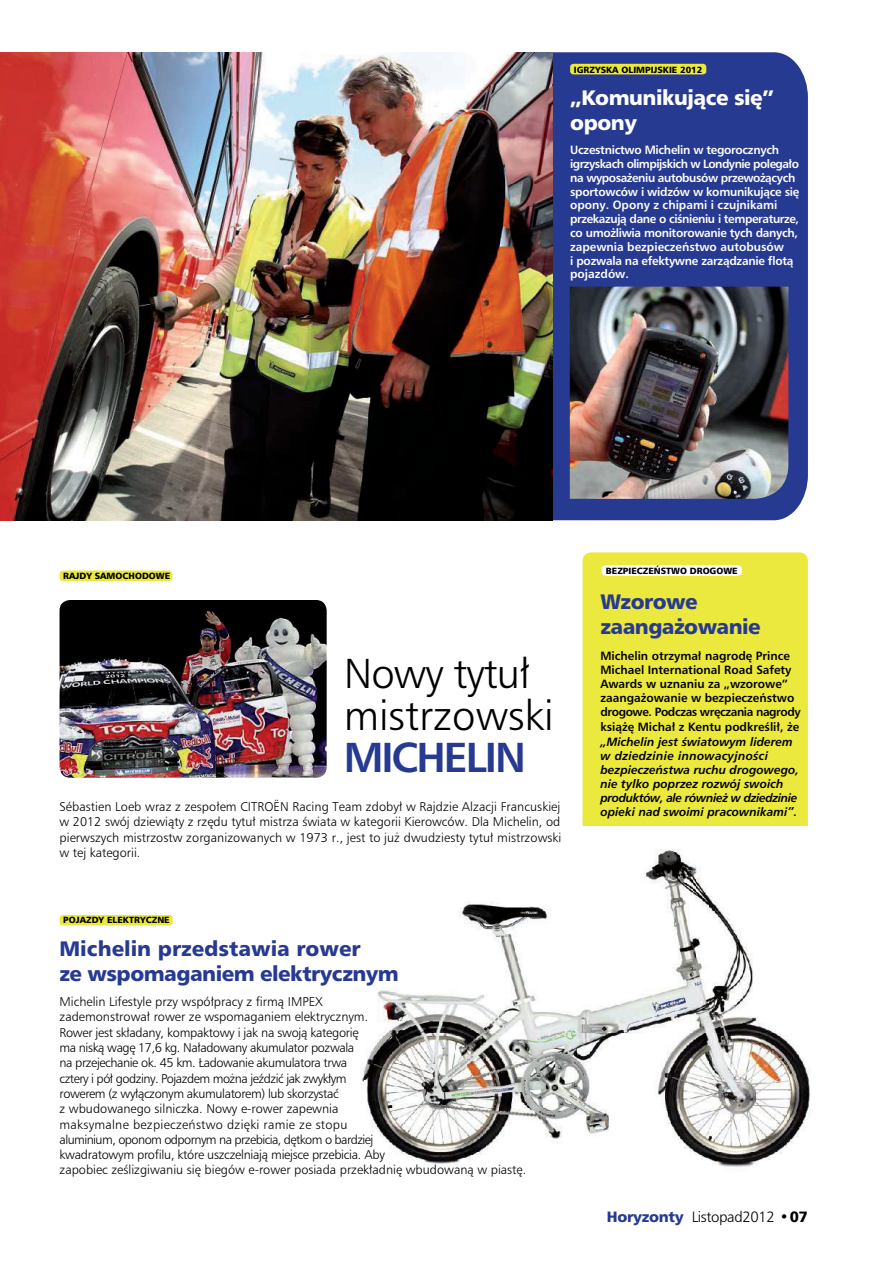
<style>
.page{position:relative;width:893px;height:1263px;background:#fff}
.page>*{position:absolute;margin:0;border:0;box-sizing:border-box;transform-origin:0 0}
.t1{font:42px/42px "Humnst 777 Lt EU";color:#000}
.t2{font:700 42px "Humnst 777 EU";letter-spacing:-.05em;color:#273a91}
.t3{font:21px/25.2px "Humnst 777 Blk EU";letter-spacing:-.025em;color:#273a91}
.t4{font:21px/25.2px "Humnst 777 Blk EU";letter-spacing:-.025em;color:#fff}
.t5{font:15px "Humnst 777 Lt EU";letter-spacing:-.025em;color:#000}
.t6{font:12.75px/15.3px "Humnst 777 Lt EU";letter-spacing:-.01em;color:#000}
.t7{font:700 12px/13.8px "Humnst 777 EU";letter-spacing:-.025em;color:#fff}
.t8{font:700 12px/14.1px "Humnst 777 EU";color:#000}
.t9{font:italic 700 12px/14.1px "Humnst 777 EU";color:#000}
.t10{font:9px "Humnst 777 Blk EU";color:#000}
.s1{font-family:"Humnst 777 Blk EU";color:#273a91}
.s2{font-family:"Humnst 777 EU";font-weight:700}
.s3{font-family:"Humnst 777 Blk EU"}
</style>
<div class="page">
<div style="left:553px;top:52px;width:255px;height:468px;background:#273a91"></div>
<div style="left:570px;top:64px;width:136px;height:10px;background:#ece93e;border-radius:3px"></div>
<div style="left:583px;top:552px;width:225px;height:280px;background:#ece93e;border-radius:9px"></div>
<svg style="left:602px;top:565px;width:140px;height:11px;background:#fefdf6"></svg>
<div style="left:60px;top:915px;width:113px;height:10px;background:#ece93e;border-radius:3px"></div>
<svg style="left:60px;top:570px;width:112px;height:11px"></svg>
<img style="left:60px;top:600px;width:267px;height:178px;border-radius:11px">
<img style="left:361px;top:826px;width:450px;height:341px">
<img style="left:0;top:52px;width:553px;height:468px">
<img style="left:570px;top:287px;width:218px;height:212px">
<p class="t10" style="left:574px;top:64px;width:130px">IGRZYSKA OLIMPIJSKIE 2012</p>
<h2 class="t4" style="left:570px;top:85px;width:205px">„Komunikujące się” opony</h2>
<p class="t7" style="left:570px;top:143px;width:231px">Uczestnictwo Michelin w tegorocznych igrzyskach olimpijskich w Londynie polegało na wyposażeniu autobusów przewożących sportowców i widzów w komunikujące się opony. Opony z chipami i czujnikami przekazują dane o ciśnieniu i temperaturze, co umożliwia monitorowanie tych danych, zapewnia bezpieczeństwo autobusów<br>i pozwala na efektywne zarządzanie flotą pojazdów.</p>
<p class="t10" style="left:63px;top:570px;width:108px">RAJDY SAMOCHODOWE</p>
<h1 class="t1" style="left:344px;top:652px;width:211px">Nowy tytuł mistrzowski</h1>
<h1 class="t2" style="left:344px;top:731px;width:184px">MICHELIN</h1>
<p class="t6" style="left:60px;top:799px;width:503px;text-align:justify">Sébastien Loeb wraz z zespołem CITROËN Racing Team zdobył w Rajdzie Alzacji Francuskiej w 2012 swój dziewiąty z rzędu tytuł mistrza świata w kategorii Kierowców. Dla Michelin, od pierwszych mistrzostw zorganizowanych w 1973 r., jest to już dwudziesty tytuł mistrzowski w tej kategorii.</p>
<p class="t6" style="left:388px;top:831px;width:165px">nd Constructor title since the</p>
<p class="t10" style="left:63px;top:914px;width:108px">POJAZDY ELEKTRYCZNE</p>
<h2 class="t3" style="left:60px;top:936px;width:341px">Michelin przedstawia rower<br>ze wspomaganiem elektrycznym</h2>
<p class="t6" style="left:60px;top:994px;width:468px">Michelin Lifestyle przy współpracy z firmą IMPEX<br>zademonstrował rower ze wspomaganiem elektrycznym.<br>Rower jest składany, kompaktowy i jak na swoją kategorię<br>ma niską wagę 17,6 kg. Naładowany akumulator pozwala<br>na przejechanie ok. 45 km. Ładowanie akumulatora trwa<br>cztery i pół godziny. Pojazdem można jeździć jak zwykłym<br>rowerem (z wyłączonym akumulatorem) lub skorzystać<br>z wbudowanego silniczka. Nowy e-rower zapewnia<br>maksymalne bezpieczeństwo dzięki ramie ze stopu<br>aluminium, oponom odpornym na przebicia, dętkom o bardziej<br>kwadratowym profilu, które uszczelniają miejsce przebicia. Aby<br>zapobiec ześlizgiwaniu się biegów e-rower posiada przekładnię wbudowaną w piastę.</p>
<p class="t6" style="left:357px;top:1010px;width:14px">le,</p>
<p class="t6" style="left:340px;top:1059px;width:14px">rs.</p>
<p class="t6" style="left:332px;top:1128px;width:31px">uare”</p>
<p class="t6" style="left:326px;top:1144px;width:47px">nd gears</p>
<p class="t6" style="left:332px;top:1160px;width:57px">r slippage.</p>
<p class="t10" style="left:606px;top:565px;width:133px">BEZPIECZEŃSTWO DROGOWE</p>
<h2 class="t3" style="left:600px;top:589px;width:162px">Wzorowe zaangażowanie</h2>
<p class="t8" style="left:600px;top:649px;width:202px">Michelin otrzymał nagrodę Prince Michael International Road Safety Awards w uznaniu za „wzorowe” zaangażowanie w bezpieczeństwo drogowe. Podczas wręczania nagrody książę Michał z Kentu podkreślił, że</p>
<p class="t9" style="left:600px;top:734px;width:200px">„Michelin jest światowym liderem w dziedzinie innowacyjności bezpieczeństwa ruchu drogowego, nie tylko poprzez rozwój swoich produktów, ale również w dziedzinie opieki nad swoimi pracownikami”.</p>
<p class="t5" style="left:607px;top:1207px;width:203px"><span class="s1">Horyzonty</span> Listopad2012 <span class="s2">•</span> <span class="s3">07</span></p>
</div>
